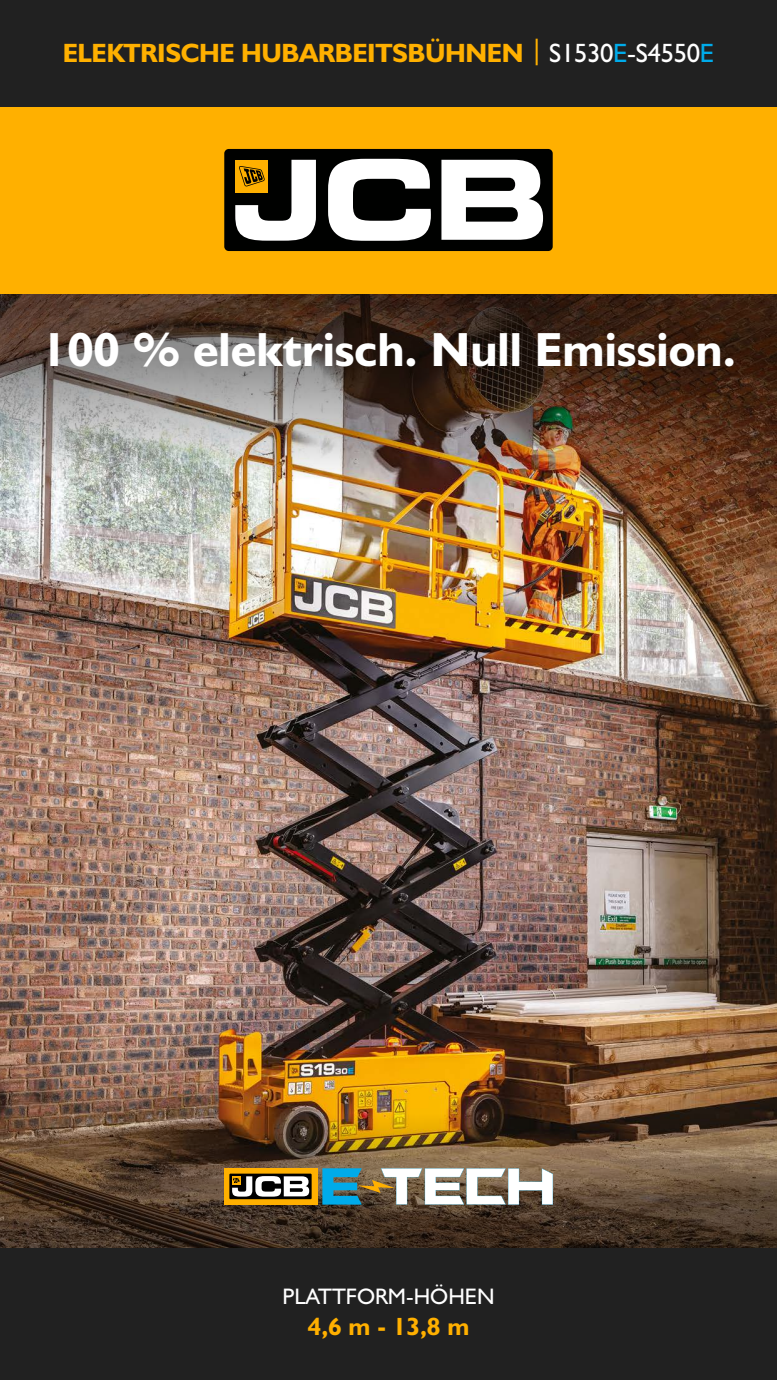
<style>
.page{position:relative;width:777px;height:1380px;background:#fff}
.page>*{position:absolute;margin:0;border:0;box-sizing:border-box;transform-origin:0 0}
.t1{font:700 48.12px "JCB Euro";color:#fff}
.t2{font:700 26.56px "JCB Euro";letter-spacing:-.015em;color:#ffb000}
.t3{font:700 25px "JCB Euro";color:#ffb000}
.t4{font:22.5px "JCB Euro Roman";color:#fff}
.s1{font-family:"JCB Euro Roman";font-weight:400}
.s2{font-family:"JCB Euro Roman";font-weight:400;color:#fff}
.s3{font-family:"JCB Euro Roman";font-weight:400;color:#00abea}
</style>
<div class="page">
<img style="left:0;top:864px;width:776px;height:384px">
<img style="left:0;top:294px;width:776px;height:570px">
<div style="left:0;top:106px;width:776px;height:188px;background:#ffb000"></div>
<div style="left:0;top:0;width:776px;height:106px;background:#212121"></div>
<div style="left:0;top:1248px;width:776px;height:132px;background:#212121"></div>
<div style="left:224px;top:149px;width:328px;height:102px;background:#000100;border-radius:5px"></div>
<svg style="left:328px;top:159px;width:102px;height:82px"></svg>
<svg style="left:441px;top:160px;width:102px;height:80px"></svg>
<svg style="left:235px;top:160px;width:81px;height:81px"></svg>
<svg style="left:322px;top:1168px;width:230px;height:37px"></svg>
<div style="left:224px;top:1168px;width:93px;height:37px;background:linear-gradient(to right,#ffb000,#ffb000)"></div>
<div style="left:229px;top:1174px;width:82px;height:25px;background:#000"></div>
<svg style="left:232px;top:1176px;width:77px;height:21px"></svg>
<p class="t2" style="left:63px;top:37px;width:653px">ELEKTRISCHE HUBARBEITSBÜHNEN <span class="s1">|</span> <span class="s2">S1530</span><span class="s3">E</span><span class="s2">-S4550</span><span class="s3">E</span></p>
<h1 class="t1" style="left:41px;top:320px;width:696px">100 % elektrisch. Null Emission.</h1>
<p class="t4" style="left:282px;top:1283px;width:214px">PLATTFORM-HÖHEN</p>
<p class="t3" style="left:307px;top:1311px;width:163px">4,6 m - 13,8 m</p>
</div>
